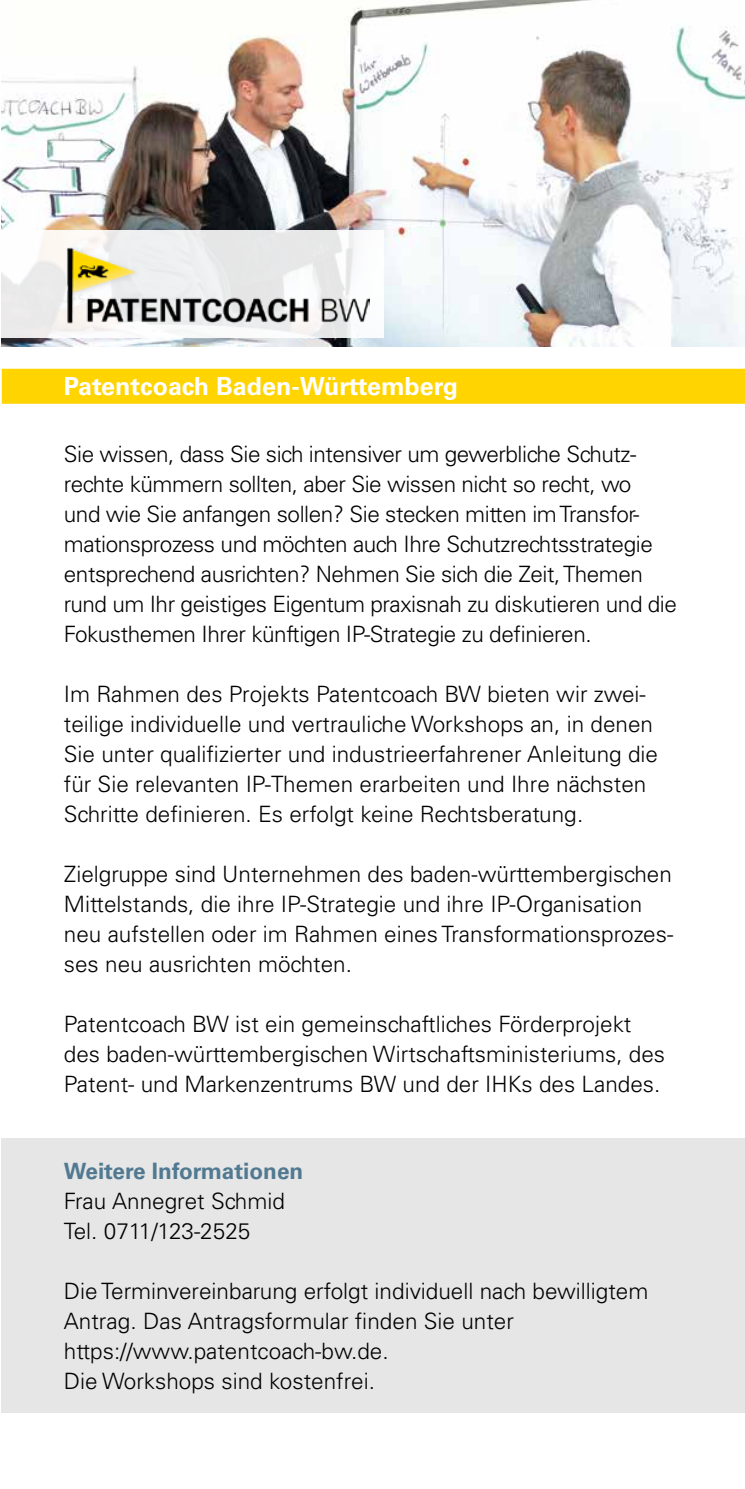
<style>
.page{position:relative;width:745px;height:1489px;background:#fff}
.page>*{position:absolute;margin:0;border:0;box-sizing:border-box;transform-origin:0 0}
.t1{font:700 25px "Univers";color:#fff}
.t2{font:300 22.5px/30px "Univers";color:#000}
.t3{font:300 22.5px/30px "Univers";letter-spacing:-.02em;color:#000}
.t4{font:700 22.5px "Univers";color:#517991}
</style>
<div class="page">
<div style="left:2px;top:1137px;width:742px;height:275px;background:#e6e6e6"></div>
<div style="left:2px;top:369px;width:742px;height:35px;background:#ffd400"></div>
<img style="left:1px;top:0;width:743px;height:347px">
<svg style="left:1px;top:230px;width:382px;height:107px"></svg>
<img style="left:66px;top:246px;width:303px;height:81px">
<p class="t1" style="left:64px;top:371px;width:395px">Patentcoach Baden-Württemberg</p>
<p class="t3" style="left:64px;top:438px;width:614px">Sie wissen, dass Sie sich intensiver um gewerbliche Schutz&shy;rechte kümmern sollten, aber Sie wissen nicht so recht, wo<br>und wie Sie anfangen sollen? Sie stecken mitten im Transfor&shy;mationsprozess und möchten auch Ihre Schutzrechtsstrategie entsprechend ausrichten? Nehmen Sie sich die Zeit, Themen rund um Ihr geistiges Eigentum praxisnah zu diskutieren und die Fokusthemen Ihrer künftigen IP-Strategie zu definieren.</p>
<p class="t2" style="left:64px;top:678px;width:595px">Im Rahmen des Projekts Patentcoach BW bieten wir zwei&shy;teilige individuelle und vertrauliche Workshops an, in denen Sie unter qualifizierter und industrieerfahrener Anleitung die für Sie relevanten IP-Themen erarbeiten und Ihre nächsten Schritte definieren. Es erfolgt keine Rechtsberatung.</p>
<p class="t2" style="left:64px;top:858px;width:610px">Zielgruppe sind Unternehmen des baden-württembergischen Mittelstands, die ihre IP-Strategie und ihre IP-Organisation neu aufstellen oder im Rahmen eines Transformationsprozes&shy;ses neu ausrichten möchten.</p>
<p class="t2" style="left:64px;top:1008px;width:602px">Patentcoach BW ist ein gemeinschaftliches Förderprojekt des baden-württembergischen Wirtschaftsministeriums, des<br>Patent- und Markenzentrums BW und der IHKs des Landes.</p>
<p class="t4" style="left:64px;top:1157px;width:241px">Weitere Informationen</p>
<p class="t2" style="left:64px;top:1185px;width:222px">Frau Annegret Schmid<br>Tel. 0711/123-2525</p>
<p class="t2" style="left:64px;top:1275px;width:585px">Die Terminvereinbarung erfolgt individuell nach bewilligtem Antrag. Das Antragsformular finden Sie unter https://www.patentcoach-bw.de.<br>Die Workshops sind kostenfrei.</p>
</div>
